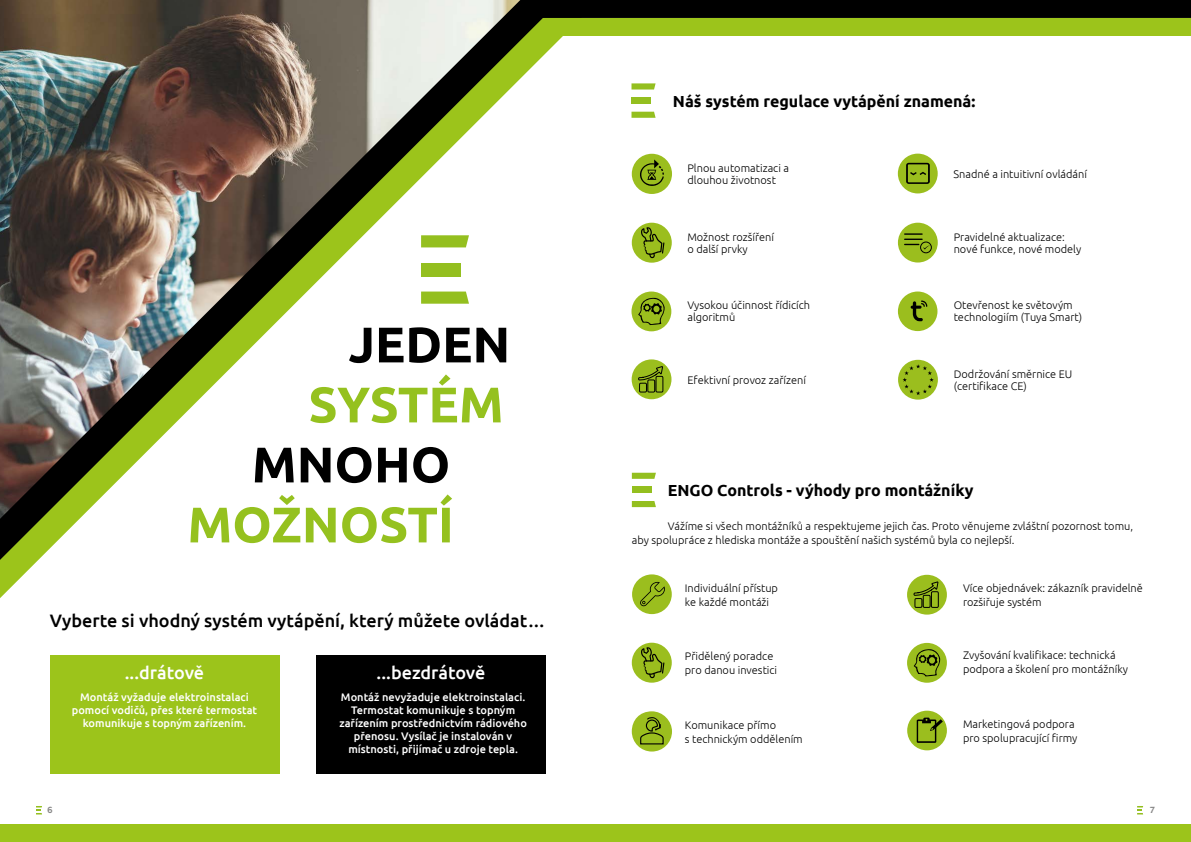
<style>
.page{position:relative;width:1191px;height:842px;background:#fff}
.page>*{position:absolute;margin:0;border:0;box-sizing:border-box;transform-origin:0 0}
.t1{font:700 50px "Ubuntu";color:#95c11f}
.t2{font:700 50px "Ubuntu";color:#000}
.t3{font:500 18px "Ubuntu";color:#000}
.t4{font:500 18px "Ubuntu";color:#fff}
.t5{font:700 16px "Ubuntu";color:#000}
.t6{font:300 11px/12px "Ubuntu";color:#000}
.t7{font:500 11px/13px "Ubuntu";color:#fff;text-align:center}
.t8{font:9px "Techna Sans";color:#878787}
</style>
<div class="page">
<svg style="left:0;top:0;width:561px;height:560px"></svg>
<img style="left:0;top:0;width:520px;height:519px">
<div style="left:50px;top:655px;width:229px;height:119px;background:#9cc41b"></div>
<div style="left:316px;top:655px;width:230px;height:119px;background:#000"></div>
<svg style="left:421px;top:235px;width:48px;height:12px"></svg>
<svg style="left:421px;top:292px;width:48px;height:12px"></svg>
<div style="left:421px;top:263px;width:39px;height:13px;background:#94bf1f"></div>
<svg style="left:631px;top:83px;width:24px;height:7px"></svg>
<svg style="left:631px;top:112px;width:24px;height:6px"></svg>
<div style="left:631px;top:97px;width:20px;height:7px;background:#94bf1f"></div>
<svg style="left:632px;top:473px;width:24px;height:6px"></svg>
<svg style="left:632px;top:501px;width:24px;height:6px"></svg>
<div style="left:632px;top:486px;width:19px;height:7px;background:#94bf1f"></div>
<div style="left:0;top:824px;width:595px;height:18px;background:#9cc41b"></div>
<div style="left:595px;top:824px;width:596px;height:18px;background:#9cc41b"></div>
<div style="left:522px;top:0;width:669px;height:18px;background:#000"></div>
<div style="left:543px;top:18px;width:648px;height:18px;background:#9cc41b"></div>
<div style="left:632px;top:643px;width:40px;height:40px;background:#9bbe1e;border-radius:50%"></div>
<svg style="left:641px;top:647px;width:23px;height:31px"></svg>
<div style="left:632px;top:223px;width:40px;height:40px;background:#9bbe1e;border-radius:50%"></div>
<svg style="left:641px;top:227px;width:23px;height:31px"></svg>
<div style="left:907px;top:643px;width:40px;height:40px;background:#9bbe1e;border-radius:50%"></div>
<svg style="left:913px;top:649px;width:27px;height:27px"></svg>
<div style="left:631px;top:291px;width:40px;height:40px;background:#9bbe1e;border-radius:50%"></div>
<svg style="left:638px;top:297px;width:27px;height:28px"></svg>
<div style="left:907px;top:575px;width:40px;height:40px;background:#9bbe1e;border-radius:50%"></div>
<svg style="left:913px;top:580px;width:26px;height:28px"></svg>
<div style="left:631px;top:359px;width:40px;height:40px;background:#9bbe1e;border-radius:50%"></div>
<svg style="left:637px;top:365px;width:27px;height:28px"></svg>
<div style="left:632px;top:574px;width:40px;height:40px;background:#9bbe1e;border-radius:50%"></div>
<svg style="left:640px;top:582px;width:25px;height:24px"></svg>
<div style="left:632px;top:711px;width:40px;height:40px;background:#9bbe1e;border-radius:50%"></div>
<svg style="left:640px;top:717px;width:24px;height:28px"></svg>
<div style="left:907px;top:711px;width:40px;height:39px;background:#9bbe1e;border-radius:50%"></div>
<svg style="left:916px;top:717px;width:26px;height:26px"></svg>
<div style="left:898px;top:360px;width:40px;height:40px;background:#9bbe1e;border-radius:50%"></div>
<svg style="left:902px;top:364px;width:31px;height:31px"></svg>
<div style="left:898px;top:291px;width:39px;height:40px;background:#9bbe1e;border-radius:50%"></div>
<svg style="left:910px;top:300px;width:17px;height:21px"></svg>
<div style="left:898px;top:223px;width:39px;height:39px;background:#9bbe1e;border-radius:50%"></div>
<svg style="left:904px;top:233px;width:28px;height:21px"></svg>
<div style="left:898px;top:154px;width:39px;height:39px;background:#9bbe1e;border-radius:50%"></div>
<svg style="left:906px;top:163px;width:23px;height:21px"></svg>
<div style="left:632px;top:154px;width:40px;height:40px;background:#9bbe1e;border-radius:50%"></div>
<svg style="left:638px;top:159px;width:26px;height:27px"></svg>
<svg style="left:36px;top:806px;width:6px;height:8px"></svg>
<svg style="left:1137px;top:806px;width:6px;height:8px"></svg>
<h3 class="t5" style="left:673px;top:91px;width:304px">Náš systém regulace vytápění znamená:</h3>
<p class="t6" style="left:687px;top:162px;width:103px">Plnou automatizaci a dlouhou životnost</p>
<p class="t6" style="left:953px;top:168px;width:135px">Snadné a intuitivní ovládání</p>
<p class="t6" style="left:687px;top:230px;width:88px">Možnost rozšíření o další prvky</p>
<p class="t6" style="left:953px;top:230px;width:129px">Pravidelné aktualizace: nové funkce, nové modely</p>
<h1 class="t2" style="left:348px;top:314px;width:163px">JEDEN</h1>
<h1 class="t1" style="left:308px;top:374px;width:197px">SYSTÉM</h1>
<h1 class="t2" style="left:252px;top:434px;width:200px">MNOHO</h1>
<h1 class="t1" style="left:187px;top:494px;width:268px">MOŽNOSTÍ</h1>
<h2 class="t3" style="left:50px;top:609px;width:497px">Vyberte si vhodný systém vytápění, který můžete ovládat…</h2>
<h2 class="t4" style="left:125px;top:661px;width:81px">...drátově</h2>
<p class="t7" style="left:72px;top:690px;width:187px">Montáž vyžaduje elektroinstalaci pomocí vodičů, přes které termostat komunikuje s topným zařízením.</p>
<h2 class="t4" style="left:377px;top:661px;width:110px">...bezdrátově</h2>
<p class="t7" style="left:339px;top:690px;width:189px">Montáž nevyžaduje elektroinstalaci.<br>Termostat komunikuje s topným zařízením prostřednictvím rádiového přenosu. Vysílač je instalován v místnosti, přijímač u zdroje tepla.</p>
<p class="t6" style="left:687px;top:299px;width:124px">Vysokou účinnost řídicích algoritmů</p>
<p class="t6" style="left:953px;top:299px;width:130px">Otevřenost ke světovým technologiím (Tuya Smart)</p>
<p class="t6" style="left:687px;top:374px;width:120px">Efektivní provoz zařízení</p>
<p class="t6" style="left:953px;top:368px;width:120px">Dodržování směrnice EU (certifikace CE)</p>
<h3 class="t5" style="left:667px;top:481px;width:307px">ENGO Controls - výhody pro montážníky</h3>
<p class="t6" style="left:632px;top:520px;width:503px;line-height:13.2px;text-indent:36px">Vážíme si všech montážníků a respektujeme jejich čas. Proto věnujeme zvláštní pozornost tomu, aby spolupráce z hlediska montáže a spouštění našich systémů byla co nejlepší.</p>
<p class="t6" style="left:685px;top:581px;width:95px;line-height:14px">Individuální přístup ke každé montáži</p>
<p class="t6" style="left:963px;top:581px;width:181px;line-height:14px">Více objednávek: zákazník pravidelně rozšiřuje systém</p>
<p class="t6" style="left:685px;top:649px;width:94px;line-height:14px">Přidělený poradce pro danou investici</p>
<p class="t6" style="left:685px;top:717px;width:119px;line-height:14px">Komunikace přímo<br>s technickým oddělením</p>
<p class="t6" style="left:963px;top:648px;width:166px;line-height:14px">Zvyšování kvalifikace: technická podpora a školení pro montážníky</p>
<p class="t6" style="left:963px;top:717px;width:116px;line-height:14px">Marketingová podpora pro spolupracující firmy</p>
<p class="t8" style="left:47px;top:805px;width:6px">6</p>
<p class="t8" style="left:1150px;top:805px;width:6px">7</p>
</div>
